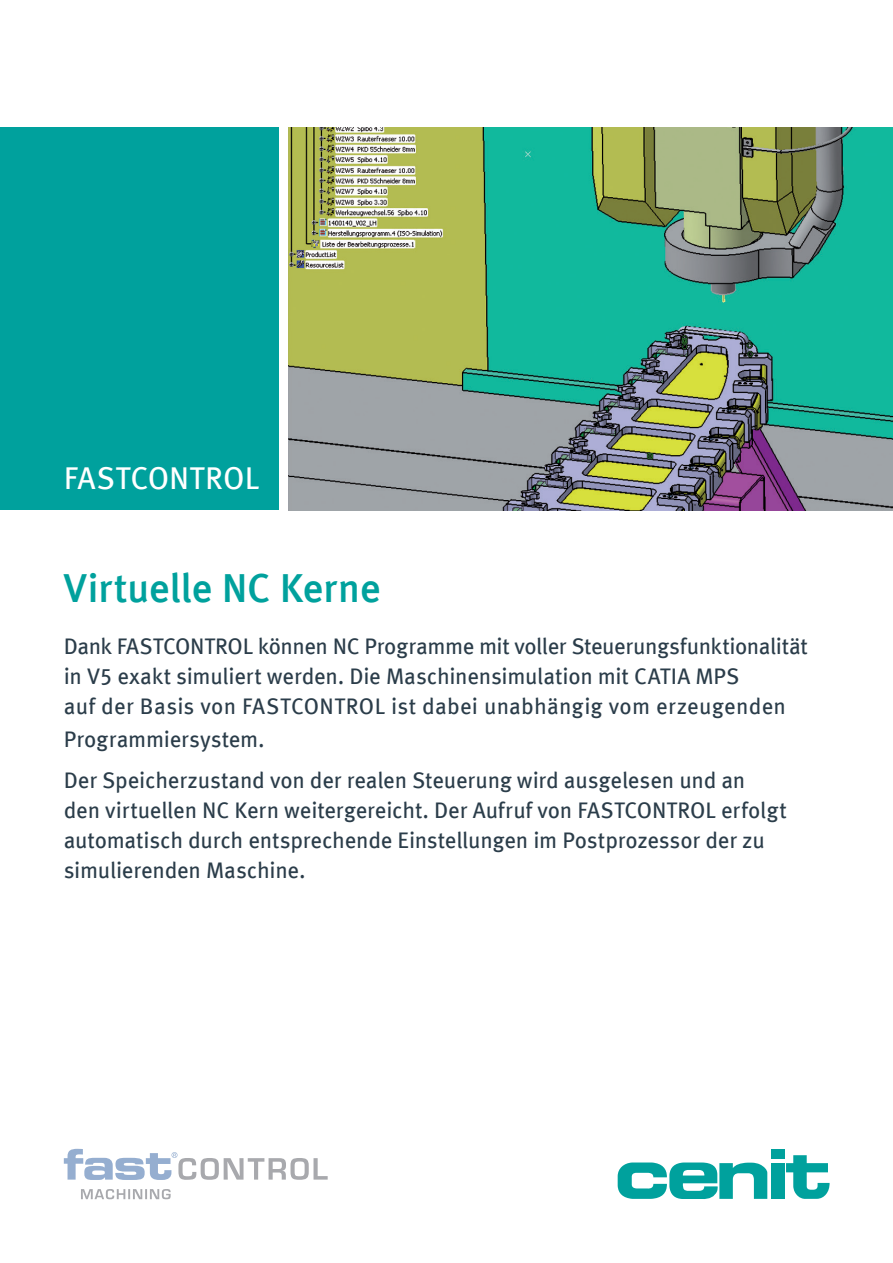
<style>
.page{position:relative;width:893px;height:1263px;background:#fff}
.page>*{position:absolute;margin:0;border:0;box-sizing:border-box;transform-origin:0 0}
.t1{font:500 40.5px "Meta Offc Pro";letter-spacing:-.01em;color:#00a19d}
.t2{font:31.5px "Meta Offc Pro";letter-spacing:.005em;color:#fff}
.t3{font:22.5px/30px "Meta Offc";letter-spacing:-.01em;color:#2b3d4a}
</style>
<div class="page">
<div style="left:0;top:128px;width:279px;height:382px;background:#00a19d"></div>
<img style="left:288px;top:128px;width:605px;height:382px">
<svg style="left:64px;top:1149px;width:264px;height:31px"></svg>
<svg style="left:81px;top:1189px;width:90px;height:10px"></svg>
<div style="left:771px;top:1149px;width:13px;height:10px;background:#00a19d"></div>
<div style="left:771px;top:1163px;width:13px;height:36px;background:#00a19d"></div>
<svg style="left:618px;top:1162px;width:149px;height:37px"></svg>
<svg style="left:786px;top:1155px;width:44px;height:44px"></svg>
<h2 class="t2" style="left:64px;top:453px;width:197px">FASTCONTROL</h2>
<h1 class="t1" style="left:64px;top:556px;width:319px">Virtuelle NC Kerne</h1>
<p class="t3" style="left:64px;top:632px;width:746px">Dank FASTCONTROL können NC Programme mit voller Steuerungsfunktionalität in V5 exakt simuliert werden. Die Maschinensimulation mit CATIA MPS<br>auf der Basis von FASTCONTROL ist dabei unabhängig vom erzeugenden</p>
<p class="t3" style="left:64px;top:720px;width:683px;line-height:40.5px">Programmiersystem.<br>Der Speicherzustand von der realen Steuerung wird ausgelesen und an</p>
<p class="t3" style="left:64px;top:795px;width:724px">den virtuellen NC Kern weitergereicht. Der Aufruf von FASTCONTROL erfolgt automatisch durch entsprechende Einstellungen im Postprozessor der zu simulierenden Maschine.</p>
</div>
